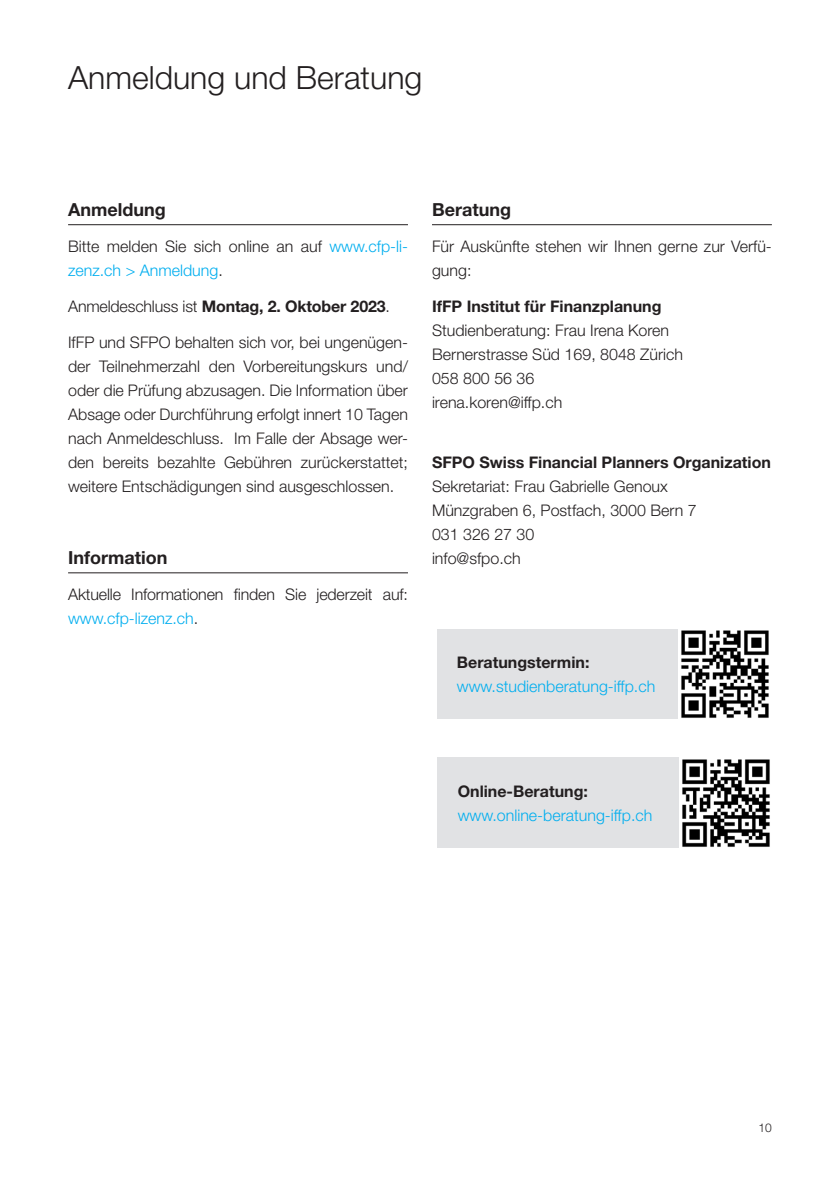
<style>
.page{position:relative;width:840px;height:1191px;background:#fff}
.page>*{position:absolute;margin:0;border:0;box-sizing:border-box;transform-origin:0 0}
.Headline{font:300 32px "Helvetica Neue LT Pro";color:#231f20}
.Zw_Titel{font:700 18px "Helvetica Neue LT Pro";color:#231f20}
.Copy{font:300 16px/24px "Helvetica Neue LT Pro";color:#231f20}
.Copy-2{font:300 16px/24px "Helvetica Neue LT Pro";color:#00aeef}
.Copy-3{font:700 16px "Helvetica Neue LT Pro";letter-spacing:-.01em;color:#231f20}
.t1{font:300 12px "Helvetica Neue LT Pro";color:#231f20}
.s1{color:#00aeef}
.s2{font-weight:300}
.s3{font-weight:700}
.s4{font-weight:700;color:#231f20}
</style>
<div class="page">
<hr style="left:68px;top:224px;width:340px;height:1px;background:#231f20">
<hr style="left:68px;top:572px;width:340px;height:1px;background:#231f20">
<hr style="left:432px;top:224px;width:339px;height:1px;background:#231f20">
<div style="left:437px;top:629px;width:251px;height:89px;background:#e1e2e4"></div>
<img style="left:678px;top:629px;width:91px;height:89px">
<div style="left:437px;top:757px;width:244px;height:91px;background:#e1e2e4"></div>
<img style="left:679px;top:757px;width:91px;height:91px">
<p class="Headline" style="left:68px;top:58px;width:355px">Anmeldung und Beratung</p>
<p class="Zw_Titel" style="left:68px;top:198px;width:99px">Anmeldung</p>
<p class="Copy" style="left:68px;top:234px;width:341px">Bitte melden Sie sich online an auf <span class="s1">www.cfp-li&shy;zenz.ch &gt; Anmeldung</span>.</p>
<p class="Copy-3" style="left:68px;top:296px;width:323px"><span class="s2">Anmeldeschluss ist</span> Montag, 2. Oktober 2023<span class="s2">.</span></p>
<p class="Copy" style="left:68px;top:330px;width:341px;text-align:justify">IfFP und SFPO behalten sich vor, bei ungenügen&shy;der Teilnehmerzahl den Vorbereitungskurs und/ oder die Prüfung abzusagen. Die Information über Absage oder Durchführung erfolgt innert 10 Tagen nach Anmeldeschluss. Im Falle der Absage wer&shy;den bereits bezahlte Gebühren zurückerstattet; weitere Entschädigungen sind ausgeschlossen.</p>
<p class="Zw_Titel" style="left:68px;top:546px;width:101px">Information</p>
<p class="Copy" style="left:68px;top:582px;width:341px">Aktuelle Informationen finden Sie jederzeit auf: <span class="s1">www.cfp-lizenz.ch</span>.</p>
<p class="Zw_Titel" style="left:432px;top:198px;width:81px">Beratung</p>
<p class="Copy" style="left:432px;top:234px;width:341px">Für Auskünfte stehen wir Ihnen gerne zur Verfü&shy;gung:</p>
<p class="Copy" style="left:432px;top:294px;width:252px"><span class="s3">IfFP Institut für Finanzplanung<br></span>Studienberatung: Frau Irena Koren<br>Bernerstrasse Süd 169, 8048 Zürich<br>058 800 56 36<br>irena.koren@iffp.ch</p>
<p class="Copy" style="left:432px;top:450px;width:340px"><span class="s3">SFPO Swiss Financial Planners Organization<br></span>Sekretariat: Frau Gabrielle Genoux<br>Münzgraben 6, Postfach, 3000 Bern 7<br>031 326 27 30<br>info@sfpo.ch</p>
<p class="Copy-2" style="left:456px;top:650px;width:200px"><span class="s4">Beratungstermin: </span>www.studienberatung-iffp.ch</p>
<p class="Copy-2" style="left:457px;top:778px;width:196px"><span class="s4">Online-Beratung: </span>www.online-beratung-iffp.ch</p>
<p class="t1" style="left:758px;top:1119px;width:15px">10</p>
</div>
